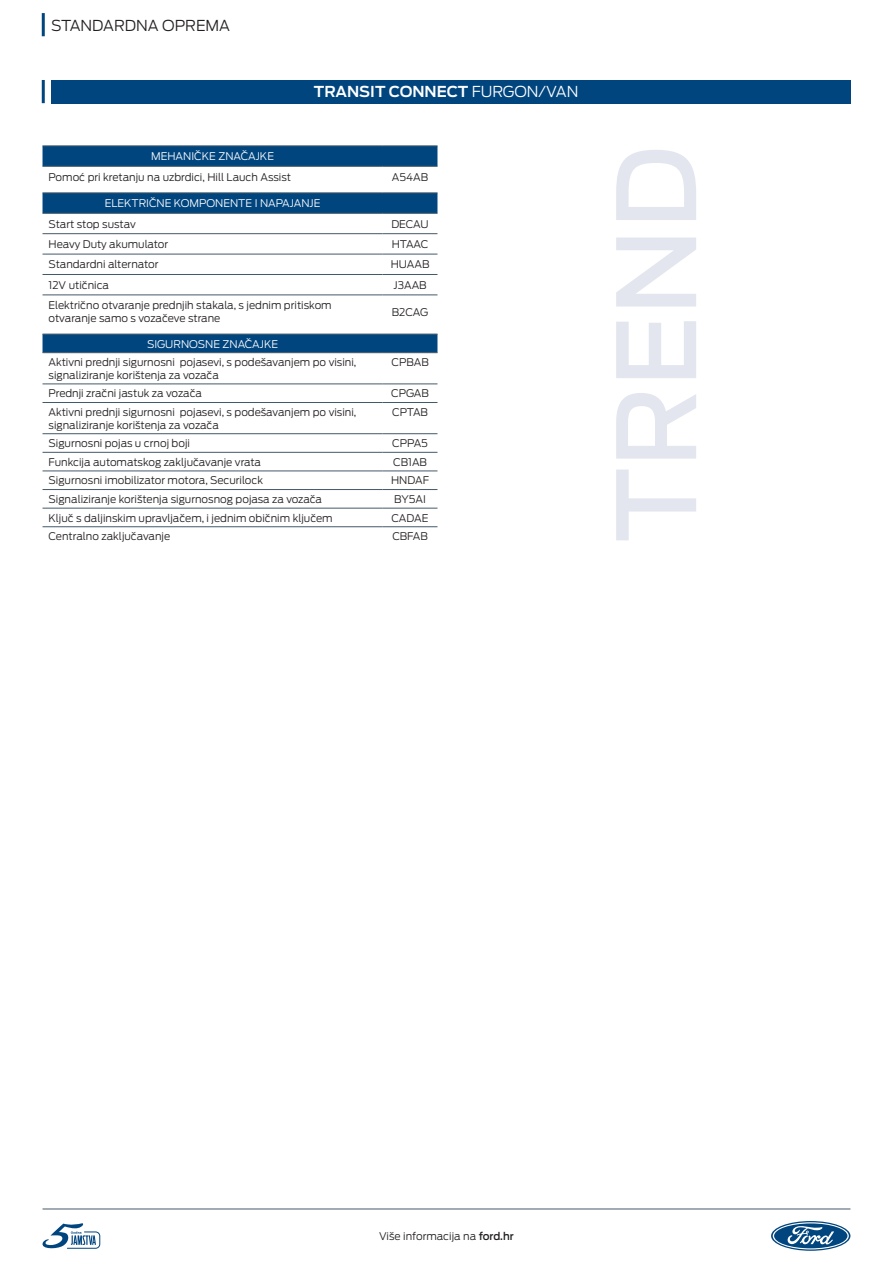
<style>
.page{position:relative;width:893px;height:1263px;background:#fff}
.page>*{position:absolute;margin:0;border:0;box-sizing:border-box;transform-origin:0 0}
.t1{font:500 108px "Ford Antenna";color:#e3e6ef}
.t2{font:600 15px "Ford Antenna";color:#fff}
.t3{font:300 15px "Ford Antenna";color:#231f20}
.t4{font:300 10.5px/12.6px "Ford Antenna";color:#231f20}
.t5{font:300 10.5px "Ford Antenna";color:#fff}
.s1{font-weight:300}
.s2{font-weight:500}
</style>
<div class="page">
<svg style="left:771px;top:1221px;width:79px;height:30px"></svg>
<svg style="left:773px;top:1222px;width:76px;height:27px"></svg>
<hr style="left:43px;top:1209px;width:807px;height:1px;background:#435a69">
<svg style="left:42px;top:1223px;width:58px;height:26px"></svg>
<div style="left:43px;top:147px;width:394px;height:19px;background:#01457f"></div>
<hr style="left:43px;top:146px;width:340px;height:1px;background:#435a69">
<hr style="left:383px;top:146px;width:54px;height:1px;background:#435a69">
<hr style="left:43px;top:166px;width:340px;height:1px;background:#435a69">
<hr style="left:383px;top:166px;width:54px;height:1px;background:#435a69">
<div style="left:43px;top:194px;width:394px;height:19px;background:#01457f"></div>
<hr style="left:43px;top:193px;width:340px;height:1px;background:#435a69">
<hr style="left:383px;top:193px;width:54px;height:1px;background:#435a69">
<hr style="left:43px;top:213px;width:340px;height:1px;background:#435a69">
<hr style="left:383px;top:213px;width:54px;height:1px;background:#435a69">
<hr style="left:43px;top:233px;width:340px;height:1px;background:#435a69">
<hr style="left:383px;top:233px;width:54px;height:1px;background:#435a69">
<hr style="left:43px;top:254px;width:340px;height:1px;background:#435a69">
<hr style="left:383px;top:254px;width:54px;height:1px;background:#435a69">
<hr style="left:43px;top:274px;width:340px;height:1px;background:#435a69">
<hr style="left:383px;top:274px;width:54px;height:1px;background:#435a69">
<hr style="left:43px;top:295px;width:340px;height:1px;background:#435a69">
<hr style="left:383px;top:295px;width:54px;height:1px;background:#435a69">
<div style="left:43px;top:335px;width:394px;height:17px;background:#01457f"></div>
<hr style="left:43px;top:334px;width:340px;height:1px;background:#435a69">
<hr style="left:383px;top:334px;width:54px;height:1px;background:#435a69">
<hr style="left:43px;top:352px;width:340px;height:1px;background:#435a69">
<hr style="left:383px;top:352px;width:54px;height:1px;background:#435a69">
<hr style="left:43px;top:384px;width:340px;height:1px;background:#435a69">
<hr style="left:383px;top:384px;width:54px;height:1px;background:#435a69">
<hr style="left:43px;top:402px;width:340px;height:1px;background:#435a69">
<hr style="left:383px;top:402px;width:54px;height:1px;background:#435a69">
<hr style="left:43px;top:433px;width:340px;height:1px;background:#435a69">
<hr style="left:383px;top:433px;width:54px;height:1px;background:#435a69">
<hr style="left:43px;top:452px;width:340px;height:1px;background:#435a69">
<hr style="left:383px;top:452px;width:54px;height:1px;background:#435a69">
<hr style="left:43px;top:471px;width:340px;height:1px;background:#435a69">
<hr style="left:383px;top:471px;width:54px;height:1px;background:#435a69">
<hr style="left:43px;top:489px;width:340px;height:1px;background:#435a69">
<hr style="left:383px;top:489px;width:54px;height:1px;background:#435a69">
<hr style="left:43px;top:508px;width:340px;height:1px;background:#435a69">
<hr style="left:383px;top:508px;width:54px;height:1px;background:#435a69">
<hr style="left:43px;top:526px;width:340px;height:1px;background:#435a69">
<hr style="left:383px;top:526px;width:54px;height:1px;background:#435a69">
<div style="left:51px;top:80px;width:799px;height:23px;background:#01457f"></div>
<hr style="left:42px;top:13px;width:3px;height:23px;background:#01457f">
<hr style="left:42px;top:80px;width:3px;height:23px;background:#01457f">
<h2 class="t3" style="left:51px;top:12px;width:181px">STAN DARDNA OPREMA</h2>
<h2 class="t2" style="left:314px;top:79px;width:263px">TRANSIT CONN ECT <span class="s1">FURGON/VAN</span></h2>
<p class="t5" style="left:151px;top:148px;width:91px">Mehaničke znača</p>
<p class="t5" style="left:256px;top:148px;width:20px">jke</p>
<p class="t4" style="left:49px;top:169px;width:244px">Pomoć pri kretanju na uzbrdici, Hill Lauch Assist</p>
<p class="t4" style="left:392px;top:169px;width:38px">A54AB</p>
<p class="t5" style="left:105px;top:195px;width:86px">Električne kompo</p>
<p class="t5" style="left:215px;top:195px;width:59px">nente i napa</p>
<p class="t5" style="left:290px;top:195px;width:32px">janje</p>
<p class="t4" style="left:49px;top:216px;width:89px">Start stop sustav</p>
<p class="t4" style="left:391px;top:216px;width:39px">DECAU</p>
<p class="t4" style="left:49px;top:237px;width:121px">Heavy Duty akumulator</p>
<p class="t4" style="left:392px;top:237px;width:38px">HTAAC</p>
<p class="t4" style="left:49px;top:257px;width:112px">Standardni alternator</p>
<p class="t4" style="left:391px;top:257px;width:40px">HUAAB</p>
<p class="t4" style="left:49px;top:277px;width:62px">12V utičnica</p>
<p class="t4" style="left:393px;top:277px;width:35px">J3AAB</p>
<p class="t4" style="left:49px;top:298px;width:285px">Električno otvaranje prednjih stakala, s jednim pritiskom otvaranje samo s vozačeve strane</p>
<p class="t4" style="left:392px;top:304px;width:38px">B2CAG</p>
<p class="t5" style="left:147px;top:335px;width:19px">Sigur</p>
<p class="t5" style="left:181px;top:335px;width:65px">nosne znača</p>
<p class="t5" style="left:260px;top:335px;width:20px">jke</p>
<p class="t4" style="left:49px;top:355px;width:309px">Aktivni prednji sigurnosni pojasevi, s podešavanjem po visini, signaliziranje korištenja za vozača</p>
<p class="t4" style="left:391px;top:355px;width:39px">CPBAB</p>
<p class="t4" style="left:49px;top:386px;width:155px">Prednji zračni jastuk za vozača</p>
<p class="t4" style="left:391px;top:386px;width:39px">CPGAB</p>
<p class="t4" style="left:49px;top:405px;width:309px">Aktivni prednji sigurnosni pojasevi, s podešavanjem po visini, signaliziranje korištenja za vozača</p>
<p class="t4" style="left:392px;top:405px;width:37px">CPTAB</p>
<p class="t4" style="left:49px;top:436px;width:143px">Sigurnosni pojas u crnoj boji</p>
<p class="t4" style="left:392px;top:436px;width:37px">CPPA5</p>
<p class="t4" style="left:49px;top:454px;width:214px">Funkcija automatskog zaključavanje vrata</p>
<p class="t4" style="left:393px;top:454px;width:35px">CB1AB</p>
<p class="t4" style="left:49px;top:473px;width:216px">Sigurnosni imobilizator motora, Securilock</p>
<p class="t4" style="left:391px;top:473px;width:39px">HN DAF</p>
<p class="t4" style="left:49px;top:492px;width:275px">Signaliziranje korištenja sigurnosnog pojasa za vozača</p>
<p class="t4" style="left:394px;top:492px;width:31px">BY5AI</p>
<p class="t4" style="left:49px;top:510px;width:286px">Ključ s daljinskim upravljačem, i jednim običnim ključem</p>
<p class="t4" style="left:392px;top:510px;width:37px">CADAE</p>
<p class="t4" style="left:49px;top:529px;width:123px">Centralno zaključavanje</p>
<p class="t4" style="left:392px;top:529px;width:37px">CBFAB</p>
<h1 class="t1" style="left:562px;top:543px;width:398px;rotate:-90deg">TREND</h1>
<p class="t4" style="left:379px;top:1229px;width:136px">Više informacija na <span class="s2">ford.hr</span></p>
</div>
